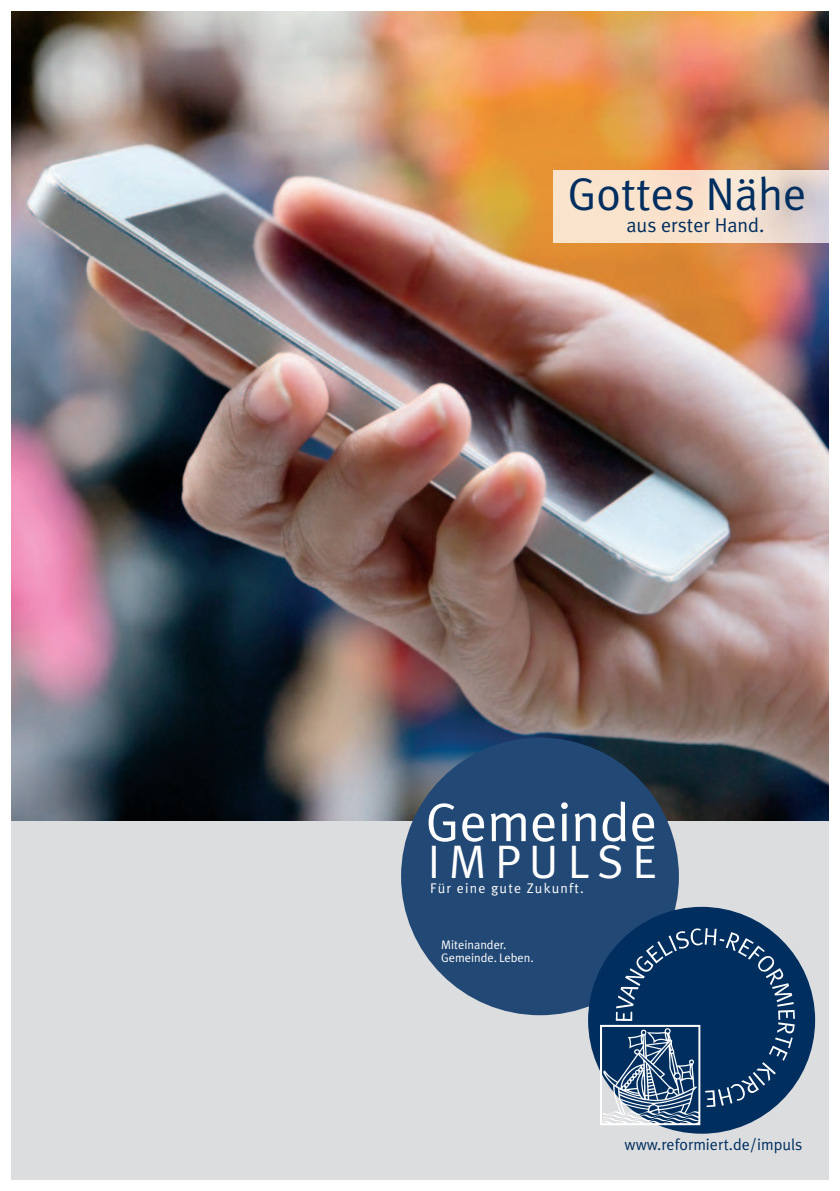
<style>
.page{position:relative;width:840px;height:1191px;background:#fff}
.page>*{position:absolute;margin:0;border:0;box-sizing:border-box;transform-origin:0 0}
.t1{font:54.4px "Meta Plus Normal";color:#fff}
.t2{font:47px "Meta Plus Normal";letter-spacing:.185em;color:#fff}
.t3{font:46px "Meta Plus Normal";color:#002e5f}
.t4{font:20px "Meta Plus Normal";color:#002e5f}
.t5{font:16px "Meta Plus Normal";color:#002e5f}
.t6{font:14px "Meta Plus Normal";letter-spacing:.085em;color:#fff}
.t7{font:12.4px/13.6px "Meta Plus Normal";color:#fff}
</style>
<div class="page">
<div style="left:11px;top:11px;width:817px;height:1168px;background:#dcdddf"></div>
<img style="left:11px;top:11px;width:817px;height:809px">
<img style="left:553px;top:170px;width:275px;height:73px">
<div style="left:401px;top:737px;width:277px;height:278px;background:#224875;border-radius:50%"></div>
<div style="left:587px;top:907px;width:227px;height:226px;background:#002e5f;border-radius:50%"></div>
<img style="left:593px;top:907px;width:210px;height:223px">
<h3 class="t3" style="left:567px;top:167px;width:240px">Gottes Nähe</h3>
<h3 class="t4" style="left:626px;top:214px;width:139px">aus erster Hand.</h3>
<h1 class="t1" style="left:425px;top:790px;width:233px">Gemeinde</h1>
<h2 class="t2" style="left:427px;top:834px;width:230px">IMPULSE</h2>
<p class="t6" style="left:430px;top:880px;width:155px">Für eine gute Zukunft.</p>
<p class="t7" style="left:441px;top:937px;width:94px">Miteinander.<br>Gemeinde. Leben.</p>
<p class="t5" style="left:624px;top:1134px;width:179px">www.reformiert.de/impuls</p>
</div>
